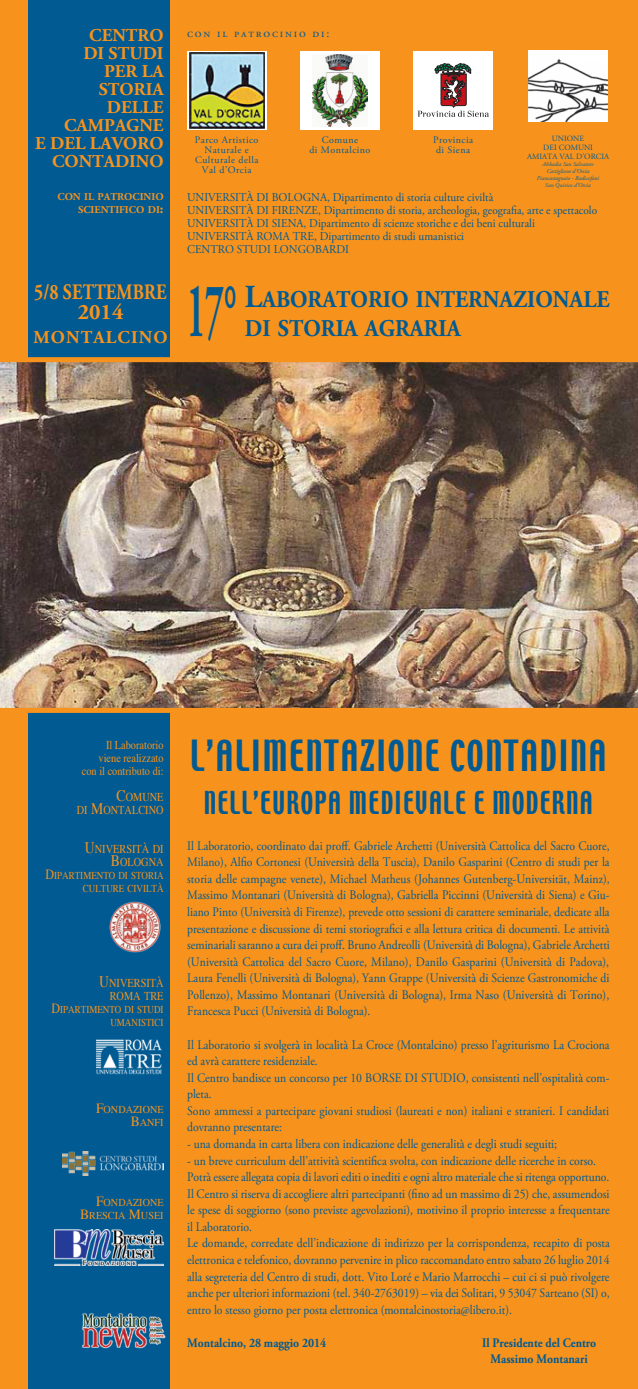
<style>
.page{position:relative;width:638px;height:1389px;background:#f7931d}
.page>*{position:absolute;margin:0;border:0;box-sizing:border-box;transform-origin:0 0}
.Normale{font:700 78.1px "Adobe Garamond Pro";color:#015a92;scale:.45 1}
.Normale-2{font:38px "Techno";letter-spacing:.06em;color:#015a92;scale:.8 1}
.Normale-3{font:28px "Techno";letter-spacing:.06em;color:#015a92;scale:.8 1}
.Normale-4{font:700 24px "Adobe Garamond Pro";color:#015a92;scale:.93 1}
.Normale-5{font:700 22px "Adobe Garamond Pro";letter-spacing:.015em;color:#f7931d;scale:.8 1}
.Normale-6{font:700 22px "Adobe Garamond Pro";letter-spacing:.015em;color:#f7931d}
.Normale-7{font:700 18px "Adobe Garamond Pro";color:#f7931d}
.Normale-8{font:700 18px "Adobe Garamond Pro";letter-spacing:.065em;color:#f7931d}
.Normale-9{font:13px/16.6px "Adobe Garamond Pro";color:#015a92;text-align:justify;scale:.9 1}
.Normale-10{font:700 13px "Adobe Garamond Pro";color:#015a92;scale:.9 1}
.Normale-11{font:12px "Adobe Garamond Pro";color:#015a92;scale:.94 1}
.Normale-12{font:12px "Times";color:#f7931d;scale:.86 1}
.Normale-13{font:12px "Times";color:#f7931d;scale:.86 1}
.Normale-14{font:12px "Adobe Garamond Pro";letter-spacing:.15em;color:#015a92}
.Normale-15{font:10.5px/13px "Times";color:#f7931d;text-align:right;scale:.86 1}
.Normale-16{font:10.5px/13px "Times";color:#f7931d;text-align:right}
.Normale-17{font:700 10.5px "Adobe Garamond Pro";color:#f7931d}
.Normale-18{font:10px "Adobe Garamond Pro";letter-spacing:.045em;color:#015a92}
.Normale-19{font:8px "Adobe Garamond Pro";color:#015a92}
.Normale-20{font:italic 6px "Adobe Garamond Pro";color:#015a92}
.s1{font-size:14px}
.s2{font-size:32px}
.s3{font-size:16px}
</style>
<div class="page">
<div style="left:28px;top:0;width:142px;height:1389px;background:#015a92"></div>
<img style="left:0;top:357px;width:638px;height:356px">
<div style="left:414px;top:51px;width:79px;height:79px;background:#fff"></div>
<svg style="left:417px;top:63px;width:72px;height:54px"></svg>
<img style="left:528px;top:51px;width:79px;height:70px">
<img style="left:109px;top:901px;width:52px;height:52px">
<img style="left:96px;top:1039px;width:66px;height:36px">
<img style="left:62px;top:1152px;width:102px;height:23px">
<img style="left:55px;top:1229px;width:109px;height:36px">
<div style="left:300px;top:51px;width:79px;height:79px;background:#fff"></div>
<img style="left:312px;top:54px;width:55px;height:72px">
<svg style="left:187px;top:51px;width:79px;height:79px"></svg>
<img style="left:189px;top:52px;width:76px;height:76px">
<img style="left:81px;top:1313px;width:85px;height:36px">
<p class="Normale-7" style="left:89px;top:25px;width:76px">CENTRO</p>
<p class="Normale-7" style="left:83px;top:43px;width:82px">DI STUDI</p>
<p class="Normale-7" style="left:104px;top:61px;width:61px">PER LA</p>
<p class="Normale-7" style="left:99px;top:79px;width:66px">STORIA</p>
<p class="Normale-7" style="left:107px;top:97px;width:58px">DELLE</p>
<p class="Normale-7" style="left:64px;top:115px;width:101px">CAMPAGNE</p>
<p class="Normale-7" style="left:35px;top:133px;width:130px">E DEL LAVORO</p>
<p class="Normale-7" style="left:52px;top:151px;width:113px">CONTADINO</p>
<p class="Normale-17" style="left:57px;top:191px;width:108px">CON IL PATROCINIO</p>
<p class="Normale-17" style="left:78px;top:204px;width:87px">SCIENTIFICO DI<span class="s1">:</span></p>
<p class="Normale-5" style="left:34px;top:279px;width:167px">5/8 SETTEMBRE</p>
<p class="Normale-6" style="left:78px;top:299px;width:47px">2014</p>
<p class="Normale-8" style="left:33px;top:327px;width:136px">MONTALCINO</p>
<p class="Normale-14" style="left:187px;top:26px;width:144px">con il patrocinio di:</p>
<p class="Normale-19" style="left:552px;top:134px;width:34px">UNIONE</p>
<p class="Normale-19" style="left:543px;top:143px;width:51px">DEI COMUNI</p>
<p class="Normale-19" style="left:527px;top:152px;width:83px">AMIATA VAL D’ORCIA</p>
<p class="Normale-20" style="left:542px;top:161px;width:52px">Abbadia San Salvatore</p>
<p class="Normale-20" style="left:547px;top:168px;width:44px">Castiglione d’Orcia</p>
<p class="Normale-20" style="left:537px;top:175px;width:64px">Piancastagnaio - Radicofani</p>
<p class="Normale-20" style="left:545px;top:182px;width:47px">San Quirico d’Orcia</p>
<p class="Normale-18" style="left:195px;top:134px;width:65px">Parco Artistico</p>
<p class="Normale-18" style="left:204px;top:144px;width:46px">Naturale e</p>
<p class="Normale-18" style="left:195px;top:154px;width:65px">Culturale della</p>
<p class="Normale-18" style="left:202px;top:164px;width:51px">Val d’Orcia</p>
<p class="Normale-18" style="left:322px;top:134px;width:38px">Comune</p>
<p class="Normale-18" style="left:309px;top:144px;width:63px">di Montalcino</p>
<p class="Normale-18" style="left:433px;top:134px;width:42px">Provincia</p>
<p class="Normale-18" style="left:436px;top:144px;width:36px">di Siena</p>
<p class="Normale-11" style="left:187px;top:190px;width:327px">UNIVERSITÀ DI BOLOGNA, Dipartimento di storia culture civiltà</p>
<p class="Normale-11" style="left:187px;top:203px;width:438px">UNIVERSITÀ DI FIRENZE, Dipartimento di storia, archeologia, geografia, arte e spettacolo</p>
<p class="Normale-11" style="left:187px;top:216px;width:371px">UNIVERSITÀ DI SIENA, Dipartimento di scienze storiche e dei beni culturali</p>
<p class="Normale-11" style="left:187px;top:229px;width:296px">UNIVERSITÀ ROMA TRE, Dipartimento di studi umanistici</p>
<p class="Normale-11" style="left:187px;top:242px;width:174px">CENTRO STUDI LONGOBARDI</p>
<p class="Normale" style="left:187px;top:266px;width:112px">17°</p>
<p class="Normale-4" style="left:245px;top:285px;width:394px"><span class="s2">L</span>ABORATORIO INTERNAZIONALE</p>
<p class="Normale-4" style="left:245px;top:314px;width:233px">DI STORIA AGRARIA</p>
<p class="Normale-13" style="left:106px;top:734px;width:68px">Il Laboratorio</p>
<p class="Normale-13" style="left:99px;top:747px;width:77px">viene realizzato</p>
<p class="Normale-13" style="left:82px;top:760px;width:96px">con il contributo di:</p>
<p class="Normale-12" style="left:117px;top:786px;width:56px"><span class="s3">C</span>OMUNE</p>
<p class="Normale-12" style="left:77px;top:799px;width:102px">DI <span class="s3">M</span>ONTALCINO</p>
<p class="Normale-12" style="left:85px;top:838px;width:93px"><span class="s3">U</span>NIVERSITÀ DI</p>
<p class="Normale-12" style="left:111px;top:851px;width:63px"><span class="s3">B</span>OLOGNA</p>
<p class="Normale-15" style="left:46px;top:868px;width:139px"><span class="s1">D</span>IPARTIMENTO DI STORIA<br>CULTURE CIVILTÀ</p>
<p class="Normale-12" style="left:99px;top:972px;width:76px"><span class="s3">U</span>NIVERSITÀ</p>
<p class="Normale-12" style="left:110px;top:985px;width:64px">ROMA TRE</p>
<p class="Normale-15" style="left:52px;top:1002px;width:132px"><span class="s1">D</span>IPARTIMENTO DI STUDI</p>
<p class="Normale-15" style="left:110px;top:1015px;width:63px">UMANISTICI</p>
<p class="Normale-16" style="left:96px;top:1102px;width:69px"><span class="s1">F</span>ONDAZIONE<br><span class="s1">B</span>ANFI</p>
<p class="Normale-16" style="left:80px;top:1195px;width:85px"><span class="s1">F</span>ONDAZIONE<br><span class="s1">B</span>RESCIA <span class="s1">M</span>USEI</p>
<p class="Normale-2" style="left:190px;top:730px;width:521px">L’ALIMENTAZIONE CONTADINA</p>
<p class="Normale-3" style="left:204px;top:784px;width:488px">NELL’EUROPA MEDIEVALE E MODERNA</p>
<p class="Normale-9" style="left:187px;top:838px;width:471px">Il Laboratorio, coordinato dai proff. Gabriele Archetti (Università Cattolica del Sacro Cuore, Milano), Alfio Cortonesi (Università della Tuscia), Danilo Gasparini (Centro di studi per la storia delle campagne venete), Michael Matheus (Johannes Gutenberg-Universität, Mainz), Massimo Montanari (Università di Bologna), Gabriella Piccinni (Università di Siena) e Giu&shy;liano Pinto (Università di Firenze), prevede otto sessioni di carattere seminariale, dedicate alla presentazione e discussione di temi storiografici e alla lettura critica di documenti. Le attività seminariali saranno a cura dei proff. Bruno Andreolli (Università di Bologna), Gabriele Archetti (Università Cattolica del Sacro Cuore, Milano), Danilo Gasparini (Università di Padova), Laura Fenelli (Università di Bologna), Yann Grappe (Università di Scienze Gastronomiche di Pollenzo), Massimo Montanari (Università di Bologna), Irma Naso (Università di Torino), Francesca Pucci (Università di Bologna).</p>
<p class="Normale-9" style="left:187px;top:1037px;width:471px">Il Laboratorio si svolgerà in località La Croce (Montalcino) presso l’agriturismo La Crociona ed avrà carattere residenziale.</p>
<p class="Normale-9" style="left:187px;top:1070px;width:471px">Il Centro bandisce un concorso per 10 BORSE DI STUDIO, consistenti nell’ospitalità com&shy;pleta.</p>
<p class="Normale-9" style="left:187px;top:1103px;width:470px">Sono ammessi a partecipare giovani studiosi (laureati e non) italiani e stranieri. I candidati dovranno presentare:</p>
<p class="Normale-9" style="left:187px;top:1136px;width:413px">- una domanda in carta libera con indicazione delle generalità e degli studi seguiti;</p>
<p class="Normale-9" style="left:187px;top:1153px;width:456px">- un breve curriculum dell’attività scientifica svolta, con indicazione delle ricerche in corso.</p>
<p class="Normale-9" style="left:187px;top:1169px;width:470px">Potrà essere allegata copia di lavori editi o inediti e ogni altro materiale che si ritenga opportuno.</p>
<p class="Normale-9" style="left:187px;top:1186px;width:471px">Il Centro si riserva di accogliere altri partecipanti (fino ad un massimo di 25) che, assumendosi le spese di soggiorno (sono previste agevolazioni), motivino il proprio interesse a frequentare il Laboratorio.</p>
<p class="Normale-9" style="left:187px;top:1235px;width:471px">Le domande, corredate dell’indicazione di indirizzo per la corrispondenza, recapito di posta elettronica e telefonico, dovranno pervenire in plico raccomandato entro sabato 26 luglio 2014 alla segreteria del Centro di studi, dott. Vito Loré e Mario Marrocchi – cui ci si può rivolgere anche per ulteriori informazioni (tel. 340-2763019) – via dei Solitari, 9 53047 Sarteano (SI) o, entro lo stesso giorno per posta elettronica (montalcinostoria@libero.it).</p>
<p class="Normale-10" style="left:187px;top:1335px;width:156px">Montalcino, 28 maggio 2014</p>
<p class="Normale-10" style="left:482px;top:1335px;width:128px">Il Presidente del Centro</p>
<p class="Normale-10" style="left:491px;top:1352px;width:109px">Massimo Montanari</p>
</div>
